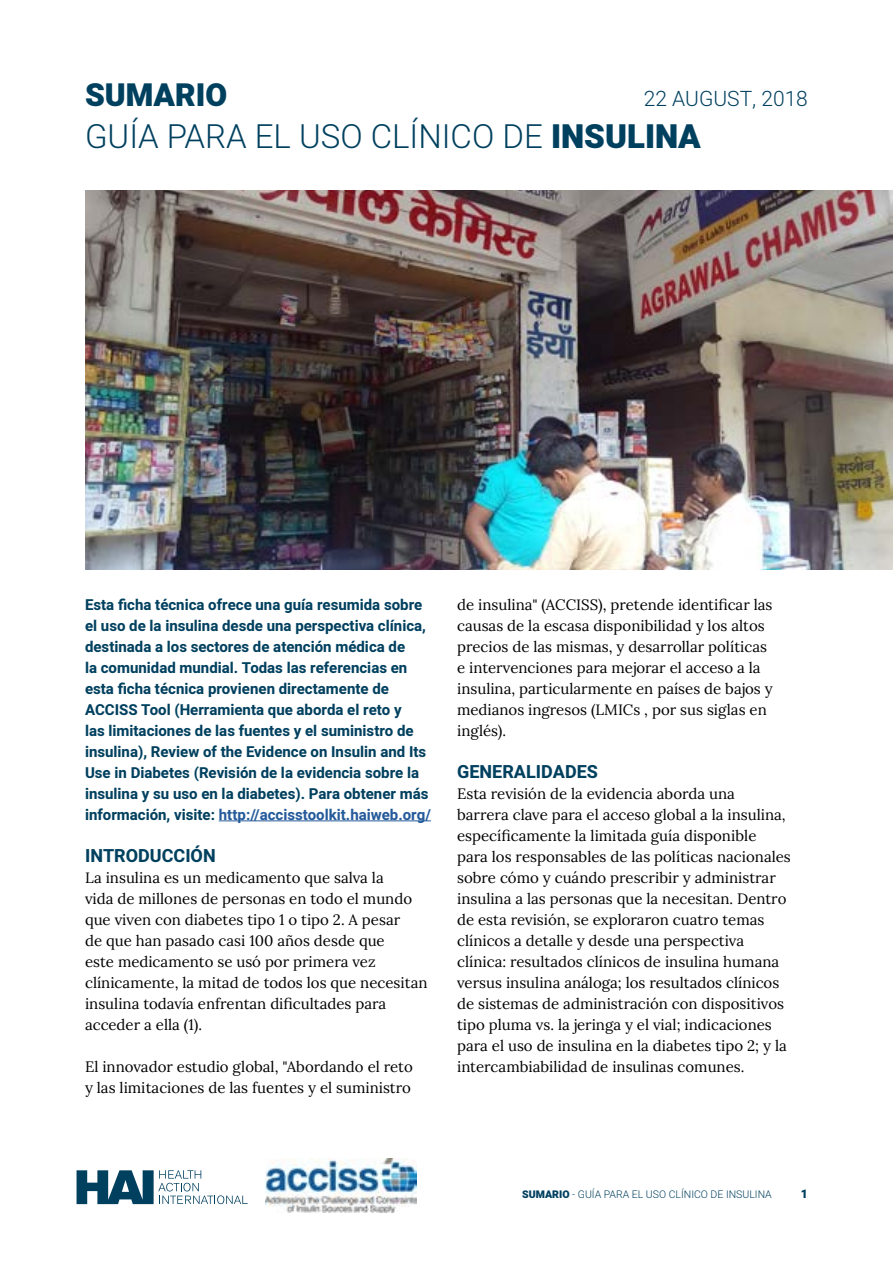
<style>
.page{position:relative;width:893px;height:1263px;background:#fff}
.page>*{position:absolute;margin:0;border:0;box-sizing:border-box;transform-origin:0 0}
.t1{font:300 33px "Heebo";color:#00405f}
.t2{font:900 31.5px "Heebo";color:#00405f}
.t3{font:300 21px "Heebo";color:#00405f}
.t4{font:700 18px "Heebo";color:#00405f}
.t5{font:15px/21px "Lora";color:#000}
.t6{font:700 15px/21px "Heebo";color:#00405f}
.t7{font:900 12px "Heebo";color:#00405f}
.t8{font:300 10.5px "Heebo";color:#00405f}
.s1{font-weight:900}
.s2{color:#265b9b}
</style>
<div class="page">
<svg style="left:77px;top:1170px;width:171px;height:34px"></svg>
<img style="left:266px;top:1159px;width:150px;height:53px">
<img style="left:86px;top:190px;width:807px;height:380px">
<hr style="left:219px;top:820px;width:212px;height:1px;background:#265b9b">
<h2 class="t2" style="left:85px;top:73px;width:144px">SUMARIO</h2>
<h3 class="t3" style="left:644px;top:84px;width:166px">22 AUGUST, 2018</h3>
<h1 class="t1" style="left:85px;top:113px;width:617px">GUÍA PARA EL USO CLÍNICO DE <span class="s1">INSULINA</span></h1>
<p class="t6" style="left:85px;top:595px;width:347px">Esta ficha técnica ofrece una guía resumida sobre el uso de la insulina desde una perspectiva clínica, destinada a los sectores de atención médica de<br>la comunidad mundial. Todas las referencias en esta ficha técnica provienen directamente de ACCISS Tool (Herramienta que aborda el reto y<br>las limitaciones de las fuentes y el suministro de insulina), Review of the Evidence on Insulin and Its Use in Diabetes (Revisión de la evidencia sobre la insulina y su uso en la diabetes). Para obtener más información, visite: <span class="s2">http://accisstoolkit.haiweb.org/</span></p>
<p class="t4" style="left:85px;top:843px;width:132px">INTRODUCCIÓN</p>
<p class="t5" style="left:85px;top:869px;width:344px">La insulina es un medicamento que salva la<br>vida de millones de personas en todo el mundo que viven con diabetes tipo 1 o tipo 2. A pesar<br>de que han pasado casi 100 años desde que<br>este medicamento se usó por primera vez clínicamente, la mitad de todos los que necesitan insulina todavía enfrentan dificultades para acceder a ella (1).</p>
<p class="t5" style="left:85px;top:1058px;width:329px">El innovador estudio global, "Abordando el reto y las limitaciones de las fuentes y el suministro</p>
<p class="t5" style="left:457px;top:593px;width:317px">de insulina" (ACCISS), pretende identificar las causas de la escasa disponibilidad y los altos precios de las mismas, y desarrollar políticas e intervenciones para mejorar el acceso a la insulina, particularmente en países de bajos y medianos ingresos (LMICs , por sus siglas en inglés).</p>
<p class="t4" style="left:457px;top:759px;width:142px">GENERALIDADES</p>
<p class="t5" style="left:457px;top:785px;width:335px">Esta revisión de la evidencia aborda una<br>barrera clave para el acceso global a la insulina, específicamente la limitada guía disponible para los responsables de las políticas nacionales sobre cómo y cuándo prescribir y administrar insulina a las personas que la necesitan. Dentro de esta revisión, se exploraron cuatro temas clínicos a detalle y desde una perspectiva clínica: resultados clínicos de insulina humana versus insulina análoga; los resultados clínicos de sistemas de administración con dispositivos tipo pluma vs. la jeringa y el vial; indicaciones para el uso de insulina en la diabetes tipo 2; y la intercambiabilidad de insulinas comunes.</p>
<p class="t8" style="left:522px;top:1187px;width:251px"><span class="s1">SUMARIO</span> - GUÍA PARA EL USO CLÍNICO DE INSULINA</p>
<p class="t7" style="left:801px;top:1185px;width:8px">1</p>
</div>
